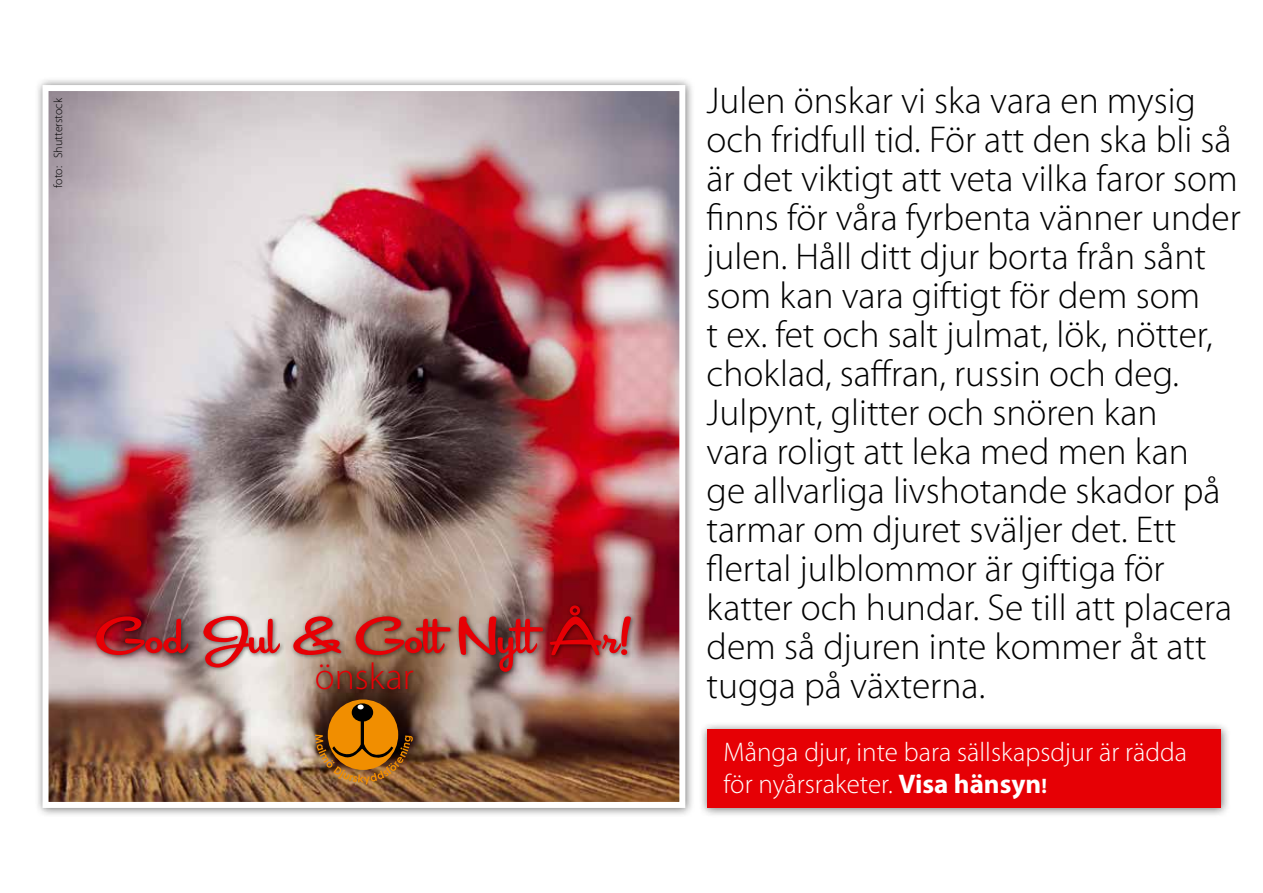
<style>
.page{position:relative;width:1263px;height:893px;background:#fff}
.page>*{position:absolute;margin:0;border:0;box-sizing:border-box;transform-origin:0 0}
.t1{font:54px "Cocktail Shaker";color:#e60005}
.t2{font:300 37.5px/39px "Myriad Pro";color:#000}
.t3{font:300 37.5px "Myriad Pro";color:#e60005}
.t4{font:300 27px/32.4px "Myriad Pro";color:#fff}
.t5{font:300 12px "Myriad Pro";color:#000}
.s1{font-weight:700}
.s2{font-weight:700;font-size:21px}
</style>
<div class="page">
<div style="left:35px;top:77px;width:661px;height:741px;background:#000;opacity:.55"></div>
<img style="left:50px;top:92px;width:628px;height:709px">
<div style="left:43px;top:85px;width:642px;height:723px;border:6px solid #fff"></div>
<div style="left:699px;top:721px;width:531px;height:97px;background:#000;opacity:.55"></div>
<div style="left:707px;top:729px;width:513px;height:79px;background:#e60005"></div>
<div style="left:93px;top:602px;width:543px;height:93px;background:#000;opacity:.55"></div>
<img style="left:315px;top:703px;width:98px;height:81px">
<p class="t5" style="left:51px;top:187px;width:91px;rotate:-90deg">foto: Shutterstock</p>
<h1 class="t1" style="left:98px;top:605px;width:535px">God Jul &amp; Gott Nytt År!</h1>
<p class="t3" style="left:315px;top:654px;width:100px">önskar</p>
<p class="t2" style="left:707px;top:81px;width:536px">Julen önskar vi ska vara en mysig och fridfull tid. För att den ska bli så är det viktigt att veta vilka faror som finns för våra fyrbenta vänner under julen. Håll ditt djur borta från sånt som kan vara giftigt för dem som<br>t ex. fet och salt julmat, lök, nötter, choklad, saffran, russin och deg.<br>Julpynt, glitter och snören kan<br>vara roligt att leka med men kan<br>ge allvarliga livshotande skador på tarmar om djuret sväljer det. Ett flertal julblommor är giftiga för katter och hundar. Se till att placera dem så djuren inte kommer åt att tugga på växterna.</p>
<p class="t4" style="left:724px;top:735px;width:465px">Många djur, inte bara sällskapsdjur är rädda för nyårsraketer. <span class="s1">Visa hänsyn</span><span class="s2">!</span></p>
</div>
